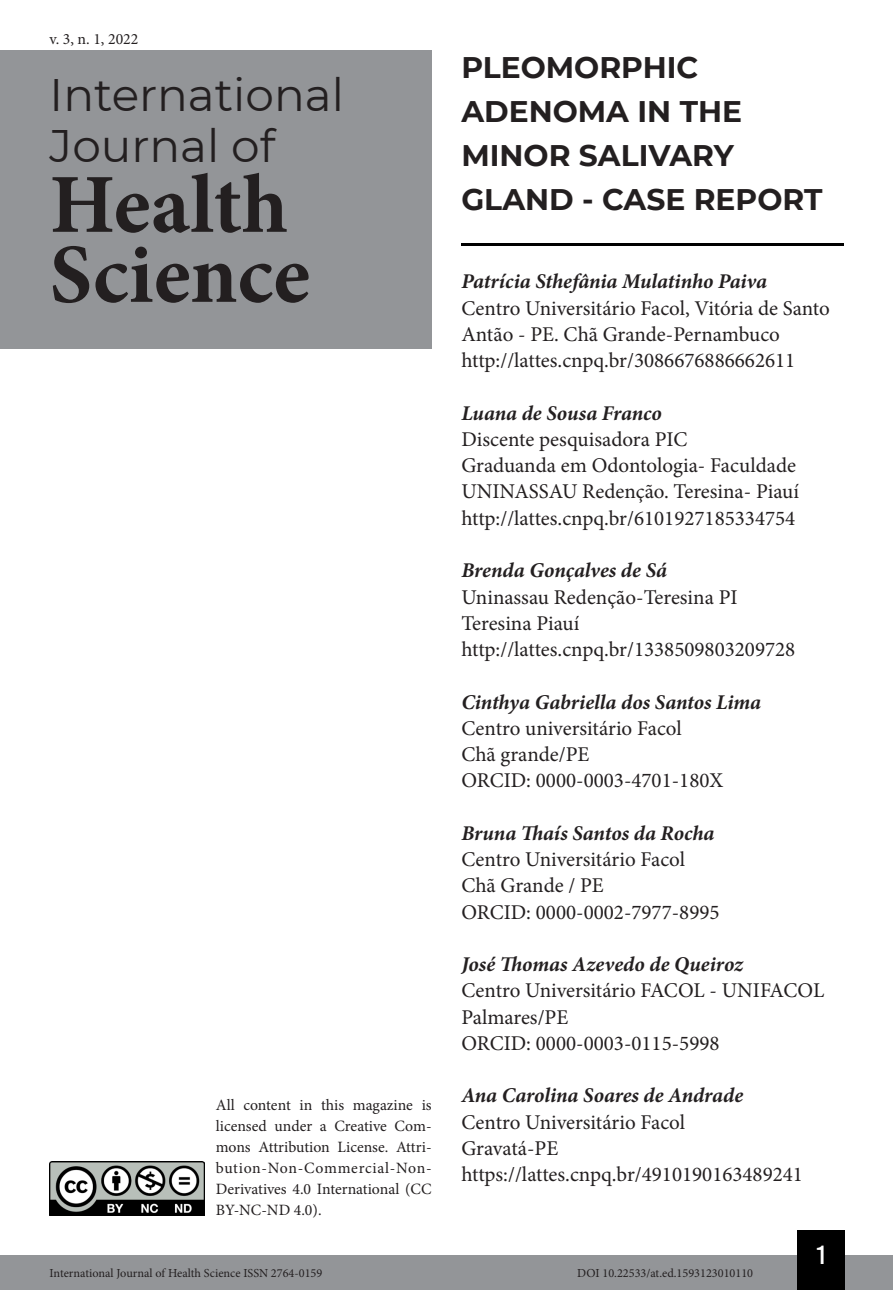
<style>
.page{position:relative;width:893px;height:1290px;background:#fff}
.page>*{position:absolute;margin:0;border:0;box-sizing:border-box;transform-origin:0 0}
.t1{font:700 84px/70px "Minion Pro";color:#231f20}
.t2{font:45.5px/50.8px "Montserrat";color:#231f20}
.Título_Artigo{font:700 29.75px/43.8px "Montserrat";color:#231f20}
.t3{font:26.25px "Bebas Kai";color:#fff}
.Infos_autor{font:21px/26.2px "Minion Pro";color:#231f20}
.Autor{font:italic 700 21px "Minion Pro";letter-spacing:-.005em;color:#231f20}
.t4{font:15.75px/21px "Minion Pro";color:#231f20;text-align:justify}
.t5{font:12.25px "Minion Pro";color:#231f20}
</style>
<div class="page">
<div style="left:0;top:1255px;width:893px;height:35px;background:#939598"></div>
<div style="left:797px;top:1230px;width:48px;height:60px;background:#000"></div>
<img style="left:50px;top:1161px;width:154px;height:54px">
<div style="left:0;top:50px;width:432px;height:298px;background:#939598"></div>
<hr style="left:461px;top:243px;width:382px;height:3px;background:#000">
<p class="t4" style="left:50px;top:28px;width:90px">v. 3, n. 1, 2022</p>
<h2 class="t2" style="left:50px;top:68px;width:296px">International<br>Journal of</h2>
<h1 class="t1" style="left:50px;top:169px;width:262px">Health<br>Science</h1>
<p class="t4" style="left:216px;top:1095px;width:217px">All content in this magazine is licensed under a Creative Com&shy;mons Attribution License. Attri&shy;bution-Non-Commercial-Non-Derivatives 4.0 International (CC BY-NC-ND 4.0).</p>
<p class="Título_Artigo" style="left:461px;top:44px;width:363px">PLEOMORPHIC<br>ADENOMA IN THE<br>MINOR SALIVARY<br>GLAND - CASE REPORT</p>
<p class="Autor" style="left:461px;top:267px;width:307px">Patrícia Sthefânia Mulatinho Paiva</p>
<p class="Infos_autor" style="left:461px;top:295px;width:370px">Centro Universitário Facol, Vitória de Santo<br>Antão - PE. Chã Grande-Pernambuco</p>
<p class="Infos_autor" style="left:461px;top:347px;width:335px">http://lattes.cnpq.br/3086676886662611</p>
<p class="Autor" style="left:461px;top:398px;width:202px">Luana de Sousa Franco</p>
<p class="Infos_autor" style="left:461px;top:426px;width:227px">Discente pesquisadora PIC</p>
<p class="Infos_autor" style="left:461px;top:452px;width:339px">Graduanda em Odontologia- Faculdade<br>UNINASSAU Redenção. Teresina- Piauí</p>
<p class="Infos_autor" style="left:461px;top:505px;width:335px">http://lattes.cnpq.br/6101927185334754</p>
<p class="Autor" style="left:461px;top:555px;width:207px">Brenda Gonçalves de Sá</p>
<p class="Infos_autor" style="left:461px;top:584px;width:278px">Uninassau Redenção-Teresina PI</p>
<p class="Infos_autor" style="left:461px;top:610px;width:119px">Teresina Piauí</p>
<p class="Infos_autor" style="left:461px;top:636px;width:335px">http://lattes.cnpq.br/1338509803209728</p>
<p class="Autor" style="left:461px;top:687px;width:301px">Cinthya Gabriella dos Santos Lima</p>
<p class="Infos_autor" style="left:461px;top:715px;width:222px">Centro universitário Facol</p>
<p class="Infos_autor" style="left:461px;top:741px;width:129px">Chã grande/PE</p>
<p class="Infos_autor" style="left:461px;top:767px;width:263px">ORCID: 0000-0003-4701-180X</p>
<p class="Autor" style="left:461px;top:818px;width:255px">Bruna Thaís Santos da Rocha</p>
<p class="Infos_autor" style="left:461px;top:846px;width:225px">Centro Universitário Facol</p>
<p class="Infos_autor" style="left:461px;top:872px;width:144px">Chã Grande / PE</p>
<p class="Infos_autor" style="left:461px;top:899px;width:260px">ORCID: 0000-0002-7977-8995</p>
<p class="Autor" style="left:461px;top:949px;width:283px">José Thomas Azevedo de Queiroz</p>
<p class="Infos_autor" style="left:461px;top:977px;width:364px">Centro Universitário FACOL - UNIFACOL</p>
<p class="Infos_autor" style="left:461px;top:1004px;width:108px">Palmares/PE</p>
<p class="Infos_autor" style="left:461px;top:1030px;width:260px">ORCID: 0000-0003-0115-5998</p>
<p class="Autor" style="left:461px;top:1080px;width:283px">Ana Carolina Soares de Andrade</p>
<p class="Infos_autor" style="left:461px;top:1109px;width:225px">Centro Universitário Facol</p>
<p class="Infos_autor" style="left:461px;top:1135px;width:98px">Gravatá-PE</p>
<p class="Infos_autor" style="left:461px;top:1161px;width:343px">https://lattes.cnpq.br/4910190163489241</p>
<p class="t3" style="left:817px;top:1241px;width:10px">1</p>
<p class="t5" style="left:50px;top:1265px;width:274px">International Journal of Health Science ISSN 2764-0159</p>
<p class="t5" style="left:577px;top:1265px;width:177px">DOI 10.22533/at.ed.1593123010110</p>
</div>
